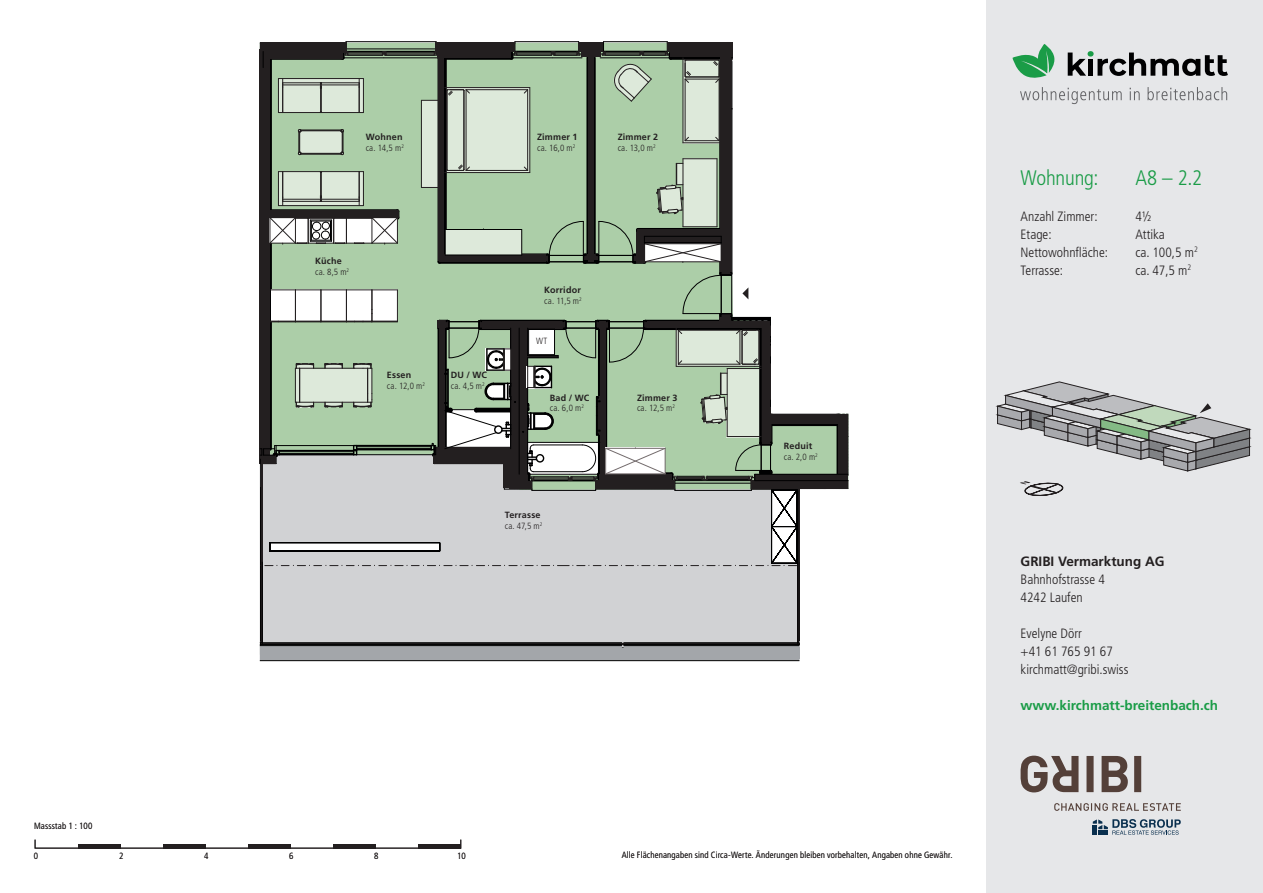
<style>
.page{position:relative;width:1263px;height:893px;background:#fff}
.page>*{position:absolute;margin:0;border:0;box-sizing:border-box;transform-origin:0 0}
.t1{font:300 condensed 21px "Frutiger LT Std";letter-spacing:-.01em;color:#1a9c47}
.t2{font:300 condensed 13.5px/18px "Frutiger LT Std";color:#231f20}
.t3{font:700 13.5px "Frutiger LT Std";color:#1a9c47}
.t4{font:700 13.5px "Frutiger LT Std";color:#231f20}
.t5{font:300 condensed 9px "Frutiger LT Std";letter-spacing:.02em;color:#231f20}
.t6{font:700 9px "Frutiger LT Std";letter-spacing:.025em;color:#231f20}
</style>
<div class="page">
<div style="left:986px;top:0;width:277px;height:893px;background:#e6e7e9"></div>
<svg style="left:1020px;top:87px;width:102px;height:17px"></svg>
<svg style="left:1130px;top:88px;width:10px;height:12px"></svg>
<svg style="left:1147px;top:87px;width:80px;height:13px"></svg>
<hr style="left:248px;top:844px;width:42px;height:4px;background:#231f20">
<hr style="left:78px;top:844px;width:42px;height:4px;background:#231f20">
<hr style="left:163px;top:844px;width:42px;height:4px;background:#231f20">
<hr style="left:333px;top:844px;width:42px;height:4px;background:#231f20">
<hr style="left:418px;top:844px;width:42px;height:4px;background:#231f20">
<svg style="left:1020px;top:481px;width:43px;height:15px"></svg>
<svg style="left:1054px;top:803px;width:127px;height:8px"></svg>
<svg style="left:1020px;top:756px;width:121px;height:36px"></svg>
<svg style="left:1093px;top:819px;width:88px;height:16px"></svg>
<div style="left:263px;top:566px;width:537px;height:89px;background:#d1d2d4"></div>
<hr style="left:603px;top:41px;width:64px;height:1px;background:#000001">
<hr style="left:515px;top:41px;width:64px;height:1px;background:#000001">
<hr style="left:346px;top:41px;width:90px;height:1px;background:#000001">
<svg style="left:1012px;top:44px;width:216px;height:34px"></svg>
<hr style="left:261px;top:455px;width:2px;height:188px;background:#231f20">
<hr style="left:797px;top:490px;width:2px;height:153px;background:#231f20">
<hr style="left:260px;top:643px;width:539px;height:1px;background:#231f20">
<hr style="left:797px;top:491px;width:1px;height:153px;background:#000">
<hr style="left:799px;top:562px;width:1px;height:82px;background:#000">
<hr style="left:260px;top:459px;width:1px;height:186px;background:#000">
<hr style="left:262px;top:562px;width:1px;height:82px;background:#000">
<hr style="left:624px;top:642px;width:224px;height:1px;background:#000">
<hr style="left:260px;top:642px;width:362px;height:1px;background:#000">
<hr style="left:260px;top:644px;width:362px;height:1px;background:#000">
<hr style="left:624px;top:644px;width:224px;height:1px;background:#000">
<svg style="left:260px;top:646px;width:539px;height:14px;background:#a1a4a8"></svg>
<hr style="left:260px;top:645px;width:362px;height:1px;background:#000">
<hr style="left:624px;top:645px;width:224px;height:1px;background:#000">
<hr style="left:260px;top:660px;width:588px;height:1px;background:#000">
<svg style="left:260px;top:42px;width:589px;height:524px"></svg>
<svg style="left:997px;top:382px;width:253px;height:89px"></svg>
<p class="t6" style="left:366px;top:132px;width:38px">Wohnen</p>
<p class="t5" style="left:366px;top:143px;width:40px">ca. 14,5 m<sup>2</sup></p>
<p class="t6" style="left:537px;top:132px;width:42px">Zimmer 1</p>
<p class="t5" style="left:537px;top:143px;width:40px">ca. 16,0 m<sup>2</sup></p>
<p class="t6" style="left:618px;top:132px;width:42px">Zimmer 2</p>
<p class="t5" style="left:618px;top:143px;width:40px">ca. 13,0 m<sup>2</sup></p>
<p class="t6" style="left:315px;top:256px;width:28px">Küche</p>
<p class="t5" style="left:315px;top:267px;width:36px">ca. 8,5 m<sup>2</sup></p>
<p class="t6" style="left:387px;top:369px;width:26px">Essen</p>
<p class="t5" style="left:387px;top:380px;width:40px">ca. 12,0 m<sup>2</sup></p>
<p class="t6" style="left:451px;top:369px;width:38px">DU / WC</p>
<p class="t5" style="left:451px;top:380px;width:35px">ca. 4,5 m<sup>2</sup></p>
<p class="t6" style="left:544px;top:284px;width:38px">Korridor</p>
<p class="t5" style="left:544px;top:295px;width:39px">ca. 11,5 m<sup>2</sup></p>
<p class="t5" style="left:536px;top:336px;width:13px">WT</p>
<p class="t6" style="left:550px;top:392px;width:41px">Bad / WC</p>
<p class="t5" style="left:550px;top:403px;width:36px">ca. 6,0 m<sup>2</sup></p>
<p class="t6" style="left:505px;top:510px;width:37px">Terrasse</p>
<p class="t5" style="left:505px;top:521px;width:39px">ca. 47,5 m<sup>2</sup></p>
<p class="t6" style="left:637px;top:392px;width:42px">Zimmer 3</p>
<p class="t5" style="left:637px;top:403px;width:39px">ca. 12,5 m<sup>2</sup></p>
<p class="t6" style="left:784px;top:440px;width:30px">Reduit</p>
<p class="t5" style="left:784px;top:451px;width:36px">ca. 2,0 m<sup>2</sup></p>
<p class="t5" style="left:34px;top:821px;width:60px">Massstab 1 : 100</p>
<p class="t5" style="left:34px;top:850px;width:6px">0</p>
<p class="t5" style="left:119px;top:850px;width:6px">2</p>
<p class="t5" style="left:204px;top:850px;width:6px">4</p>
<p class="t5" style="left:289px;top:850px;width:6px">6</p>
<p class="t5" style="left:374px;top:850px;width:6px">8</p>
<p class="t5" style="left:457px;top:850px;width:10px">10</p>
<p class="t5" style="left:622px;top:850px;width:332px">Alle Flächenangaben sind Circa-Werte. Änderungen bleiben vorbehalten, Angaben ohne Gewähr.</p>
<p class="t1" style="left:1020px;top:166px;width:79px">Wohnung:</p>
<p class="t1" style="left:1135px;top:166px;width:68px">A8 – 2.2</p>
<p class="t2" style="left:1020px;top:207px;width:79px">Anzahl Zimmer:</p>
<p class="t2" style="left:1135px;top:207px;width:18px">4½</p>
<p class="t2" style="left:1020px;top:225px;width:32px">Etage:</p>
<p class="t2" style="left:1135px;top:225px;width:31px">Attika</p>
<p class="t2" style="left:1020px;top:243px;width:89px">Nettowohnfläche:</p>
<p class="t2" style="left:1135px;top:243px;width:64px">ca. 100,5 m<sup>2</sup></p>
<p class="t2" style="left:1020px;top:261px;width:44px">Terrasse:</p>
<p class="t2" style="left:1135px;top:261px;width:57px">ca. 47,5 m<sup>2</sup></p>
<h2 class="t4" style="left:1020px;top:554px;width:146px">GRIBI Vermarktung AG</h2>
<h2 class="t2" style="left:1020px;top:571px;width:86px">Bahnhofstrasse 4<br>4242 Laufen</h2>
<h2 class="t2" style="left:1020px;top:625px;width:109px">Evelyne Dörr<br>+41 61 765 91 67 kirchmatt@gribi.swiss</h2>
<h2 class="t3" style="left:1020px;top:698px;width:199px">www.kirchmatt-breitenbach.ch</h2>
</div>
